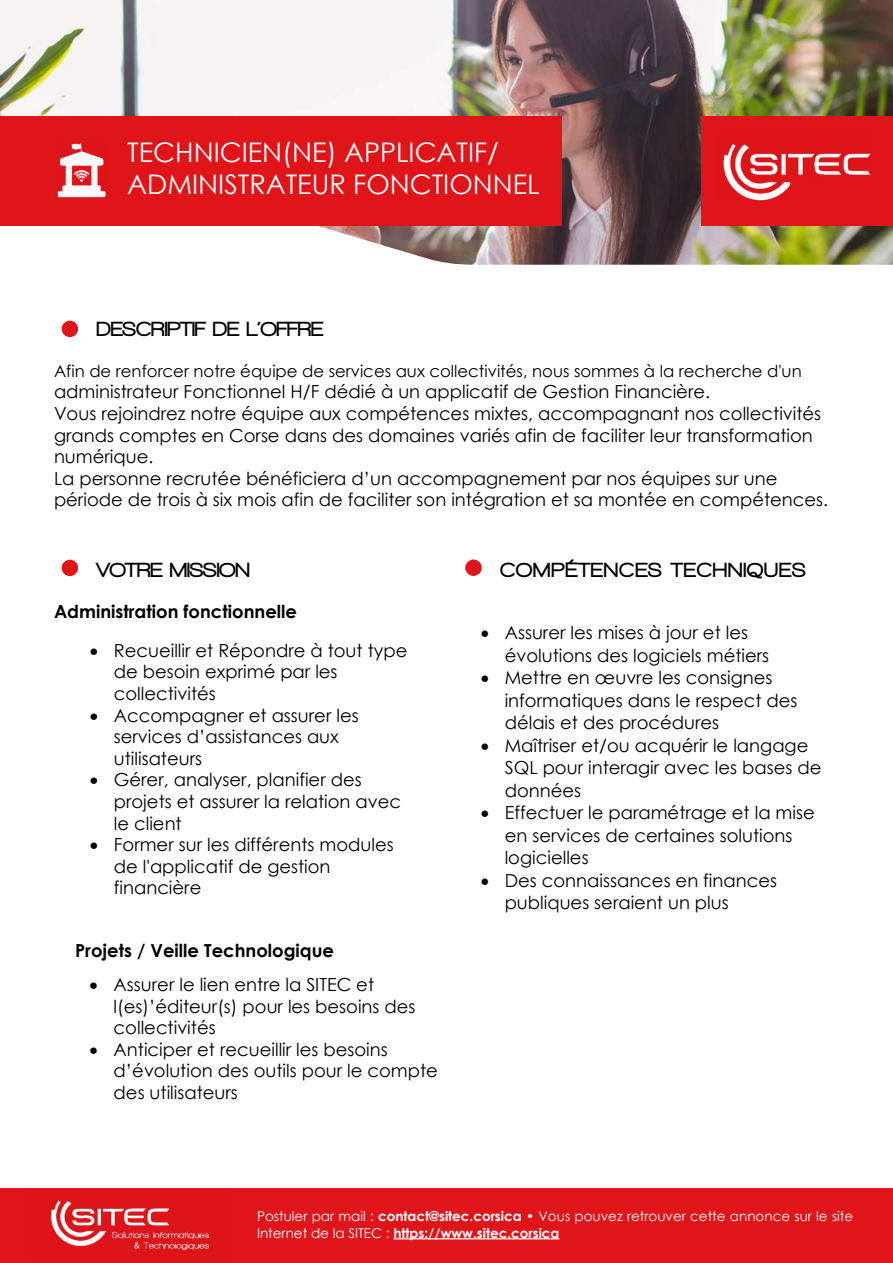
<style>
.page{position:relative;width:893px;height:1263px;background:#fff}
.page>*{position:absolute;margin:0;border:0;box-sizing:border-box;transform-origin:0 0}
.t1{font:27px/32.4px "Century Gothic";color:#fff}
.t2{font:900 21px "Walkway";color:#000}
.t3{font:900 21px "Walkway";letter-spacing:.05em;color:#000}
.t4{font:18px/21.6px "Century Gothic";color:#000}
.t5{font:700 18px "Century Gothic";color:#000}
.t6{font:16.5px "Century Gothic";color:#000}
.t7{font:13.5px/16.2px "Century Gothic";color:#fff}
.s1{font-weight:700}
</style>
<div class="page">
<img style="left:0;top:0;width:893px;height:265px">
<div style="left:62px;top:321px;width:16px;height:16px;background:#e0151a;border-radius:50%"></div>
<div style="left:62px;top:560px;width:16px;height:16px;background:#e0151a;border-radius:50%"></div>
<div style="left:0;top:116px;width:562px;height:109px;background:#e0151a"></div>
<div style="left:465px;top:559px;width:17px;height:17px;background:#e0151a;border-radius:50%"></div>
<div style="left:702px;top:116px;width:191px;height:109px;background:#e0151a"></div>
<img style="left:723px;top:144px;width:148px;height:57px">
<div style="left:790px;top:181px;width:87px;height:24px;background:#e0151a"></div>
<div style="left:0;top:1188px;width:893px;height:75px;background:#e0151a"></div>
<img style="left:50px;top:1197px;width:161px;height:54px">
<hr style="left:393px;top:1238px;width:166px;height:1px;background:#fff">
<img style="left:55px;top:143px;width:52px;height:55px">
<h1 class="t1" style="left:127px;top:136px;width:414px">TECHNICIEN(NE) APPLICATIF/<br>ADMINISTRATEUR FONCTIONNEL</h1>
<p class="t2" style="left:97px;top:318px;width:228px">DESCRIPTIF DE L’OFFRE</p>
<p class="t6" style="left:54px;top:360px;width:749px">Afin de renforcer notre équipe de services aux collectivités, nous sommes à la recherche d'un</p>
<p class="t4" style="left:54px;top:381px;width:776px">administrateur Fonctionnel H/F dédié à un applicatif de Gestion Financière.<br>Vous rejoindrez notre équipe aux compétences mixtes, accompagnant nos collectivités grands comptes en Corse dans des domaines variés afin de faciliter leur transformation numérique.<br>La personne recrutée bénéficiera d’un accompagnement par nos équipes sur une période de trois à six mois afin de faciliter son intégration et sa montée en compétences.</p>
<p class="t2" style="left:96px;top:559px;width:155px">VOTRE MISSION</p>
<p class="t5" style="left:54px;top:597px;width:244px">Administration fonctionnelle</p>
<p class="t4" style="left:114px;top:639px;width:295px;text-indent:-24px">• Recueillir et Répondre à tout type de besoin exprimé par les collectivités</p>
<p class="t4" style="left:114px;top:704px;width:246px;text-indent:-24px">• Accompagner et assurer les services d’assistances aux utilisateurs</p>
<p class="t4" style="left:114px;top:769px;width:289px;text-indent:-24px">• Gérer, analyser, planifier des projets et assurer la relation avec le client</p>
<p class="t4" style="left:114px;top:833px;width:281px;text-indent:-24px">• Former sur les différents modules de l'applicatif de gestion financière</p>
<p class="t5" style="left:75px;top:942px;width:260px">Projets / Veille Technologique</p>
<p class="t4" style="left:114px;top:973px;width:303px;text-indent:-24px">• Assurer le lien entre la SITEC et l(es)’éditeur(s) pour les besoins des collectivités</p>
<p class="t4" style="left:114px;top:1038px;width:326px;text-indent:-24px">• Anticiper et recueillir les besoins d’évolution des outils pour le compte des utilisateurs</p>
<p class="t3" style="left:500px;top:559px;width:307px">COMPÉTENCES TECHNIQUES</p>
<p class="t4" style="left:505px;top:621px;width:266px;line-height:22.5px;text-indent:-24px">• Assurer les mises à jour et les évolutions des logiciels métiers</p>
<p class="t4" style="left:505px;top:666px;width:294px;line-height:22.5px;text-indent:-24px">• Mettre en œuvre les consignes informatiques dans le respect des délais et des procédures</p>
<p class="t4" style="left:505px;top:733px;width:318px;line-height:22.5px;text-indent:-24px">• Maîtriser et/ou acquérir le langage<br>SQL pour interagir avec les bases de données</p>
<p class="t4" style="left:505px;top:801px;width:312px;line-height:22.5px;text-indent:-24px">• Effectuer le paramétrage et la mise en services de certaines solutions logicielles</p>
<p class="t4" style="left:505px;top:868px;width:274px;line-height:22.5px;text-indent:-24px">• Des connaissances en finances publiques seraient un plus</p>
<p class="t7" style="left:257px;top:1208px;width:598px">Postuler par mail : <span class="s1">contact@sitec.corsica •</span> Vous pouvez retrouver cette annonce sur le site<br>Internet de la SITEC : <span class="s1">https://www.sitec.corsica</span></p>
</div>
